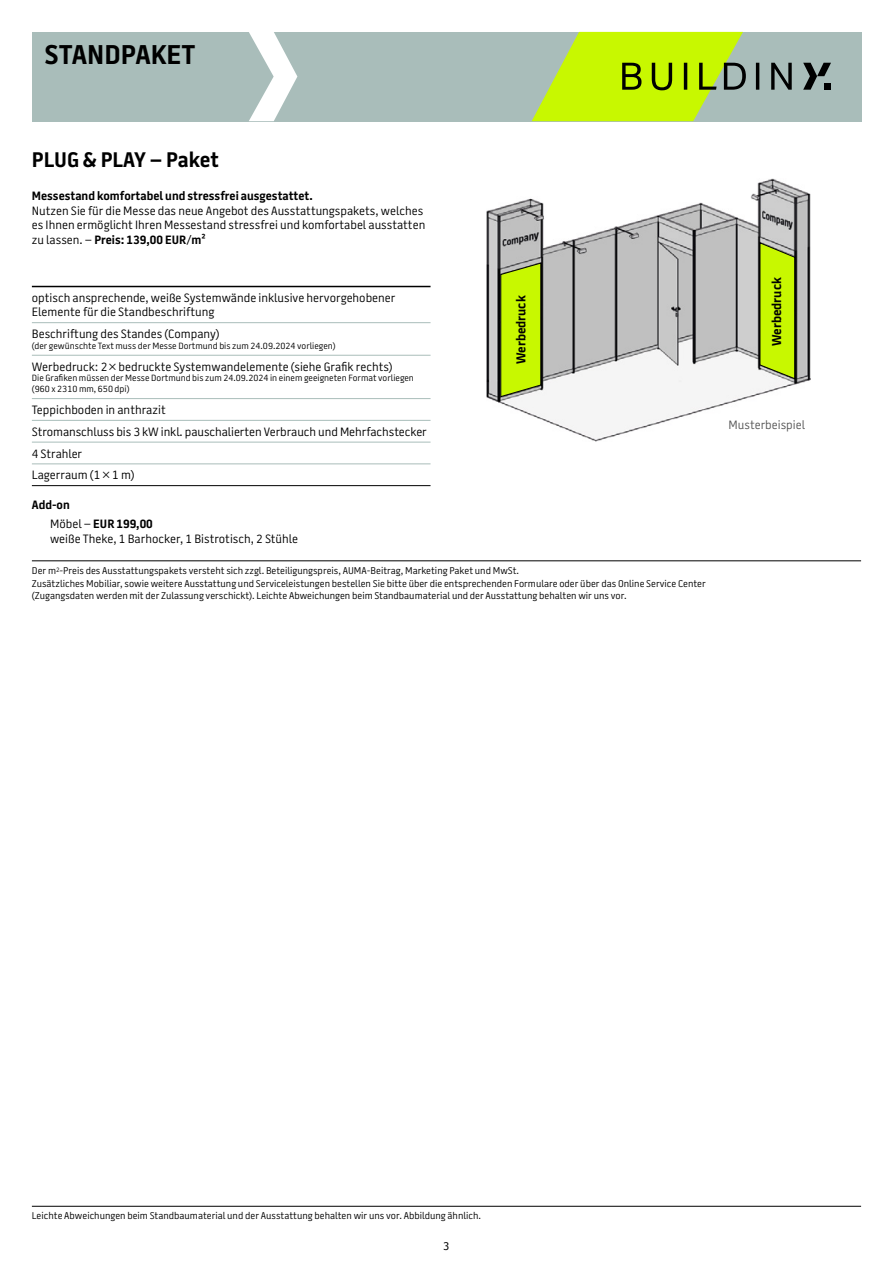
<style>
.page{position:relative;width:893px;height:1263px;background:#fff}
.page>*{position:absolute;margin:0;border:0;box-sizing:border-box;transform-origin:0 0}
.t1{font:700 27px "Battersea SANS";color:#000}
.t2{font:700 21px "Battersea SANS";color:#000}
.t3{font:700 12.75px "Battersea SANS";color:#000}
.t4{font:12px/14.4px "Battersea SANS";color:#000}
.t5{font:700 12px/19.8px "Battersea SANS";color:#000}
.t6{font:12px "Battersea SANS";color:#565656}
.t7{font:10.5px "Tahoma";color:#000}
.t8{font:9.75px/13.2px "Battersea SANS";color:#000}
.t9{font:9px/10.8px "Battersea SANS";color:#000}
.s1{font-weight:700}
.s2{font-weight:400}
</style>
<div class="page">
<div style="left:32px;top:32px;width:829px;height:89px;background:#a9bdba"></div>
<svg style="left:803px;top:63px;width:28px;height:27px"></svg>
<div style="left:824px;top:83px;width:7px;height:7px;background:#000"></div>
<svg style="left:532px;top:32px;width:260px;height:89px"></svg>
<svg style="left:249px;top:32px;width:48px;height:89px"></svg>
<hr style="left:32px;top:1206px;width:829px;height:1px;background:#000">
<hr style="left:32px;top:286px;width:399px;height:1px;background:#000">
<hr style="left:32px;top:322px;width:399px;height:1px;background:#a9bdba">
<hr style="left:32px;top:355px;width:399px;height:1px;background:#a9bdba">
<hr style="left:32px;top:398px;width:399px;height:1px;background:#a9bdba">
<hr style="left:32px;top:420px;width:399px;height:1px;background:#a9bdba">
<hr style="left:32px;top:442px;width:399px;height:1px;background:#a9bdba">
<hr style="left:32px;top:463px;width:399px;height:1px;background:#a9bdba">
<hr style="left:32px;top:485px;width:399px;height:1px;background:#000">
<hr style="left:32px;top:560px;width:829px;height:1px;background:#000">
<img style="left:486px;top:178px;width:325px;height:263px">
<svg style="left:500px;top:262px;width:41px;height:135px;background:#bbe410"></svg>
<svg style="left:759px;top:242px;width:36px;height:137px;background:#b8df13"></svg>
<h1 class="t1" style="left:45px;top:35px;width:152px">STANDPAKET</h1>
<h2 class="t2" style="left:32px;top:145px;width:189px">PLUG &amp; PLAY – Paket</h2>
<p class="t5" style="left:32px;top:187px;width:282px">Messestand komfortabel und stressfrei ausgestattet.</p>
<p class="t4" style="left:32px;top:204px;width:395px">Nutzen Sie für die Messe das neue Angebot des Ausstattungspakets, welches es Ihnen ermöglicht Ihren Messestand stressfrei und komfortabel ausstatten zu lassen. – <span class="s1">Preis: 139,00 EUR/m2</span></p>
<p class="t4" style="left:32px;top:291px;width:365px">optisch ansprechende, weiße Systemwände inklusive hervorgehobener<br>Elemente für die Standbeschriftung</p>
<p class="t4" style="left:32px;top:327px;width:189px">Beschriftung des Standes (Company)</p>
<p class="t9" style="left:32px;top:340px;width:305px">(der gewünschte Text muss der Messe Dortmund bis zum 24.09.2024 vorliegen)</p>
<p class="t4" style="left:32px;top:359px;width:362px">Werbedruck: 2× bedruckte Systemwandelemente (siehe Grafik rechts)</p>
<p class="t9" style="left:32px;top:373px;width:384px">Die Grafiken müssen der Messe Dortmund bis zum 24.09.2024 in einem geeigneten Format vorliegen (960 x 2310 mm, 650 dpi)</p>
<p class="t4" style="left:32px;top:399px;width:396px;line-height:21.8px">Teppichboden in anthrazit<br>Stromanschluss bis 3 kW inkl. pauschalierten Verbrauch und Mehrfachstecker 4 Strahler<br>Lagerraum (1 × 1 m)</p>
<p class="t5" style="left:50px;top:495px;width:104px;text-indent:-18px">Add-on<br><span class="s2">Möbel –</span> EUR 199,00</p>
<p class="t4" style="left:50px;top:532px;width:250px">weiße Theke, 1 Barhocker, 1 Bistrotisch, 2 Stühle</p>
<p class="t3" style="left:512px;top:364px;width:70px;rotate:-90deg">Werbedruck</p>
<p class="t8" style="left:32px;top:564px;width:675px">Der m<sup>2</sup>-Preis des Ausstattungspakets versteht sich zzgl. Beteiligungspreis, AUMA-Beitrag, Marketing Paket und MwSt.<br>Zusätzliches Mobiliar, sowie weitere Ausstattung und Serviceleistungen bestellen Sie bitte über die entsprechenden Formulare oder über das Online Service Center</p>
<p class="t8" style="left:32px;top:589px;width:596px">(Zugangsdaten werden mit der Zulassung verschickt). Leichte Abweichungen beim Standbaumaterial und der Ausstattung behalten wir uns vor.</p>
<p class="t3" style="left:768px;top:346px;width:70px;rotate:-90deg">Werbedruck</p>
<p class="t6" style="left:728px;top:417px;width:78px">Musterbeispiel</p>
<p class="t8" style="left:32px;top:1209px;width:451px">Leichte Abweichungen beim Standbaumaterial und der Ausstattung behalten wir uns vor. Abbildung ähnlich.</p>
<p class="t7" style="left:444px;top:1239px;width:7px">3</p>
</div>
